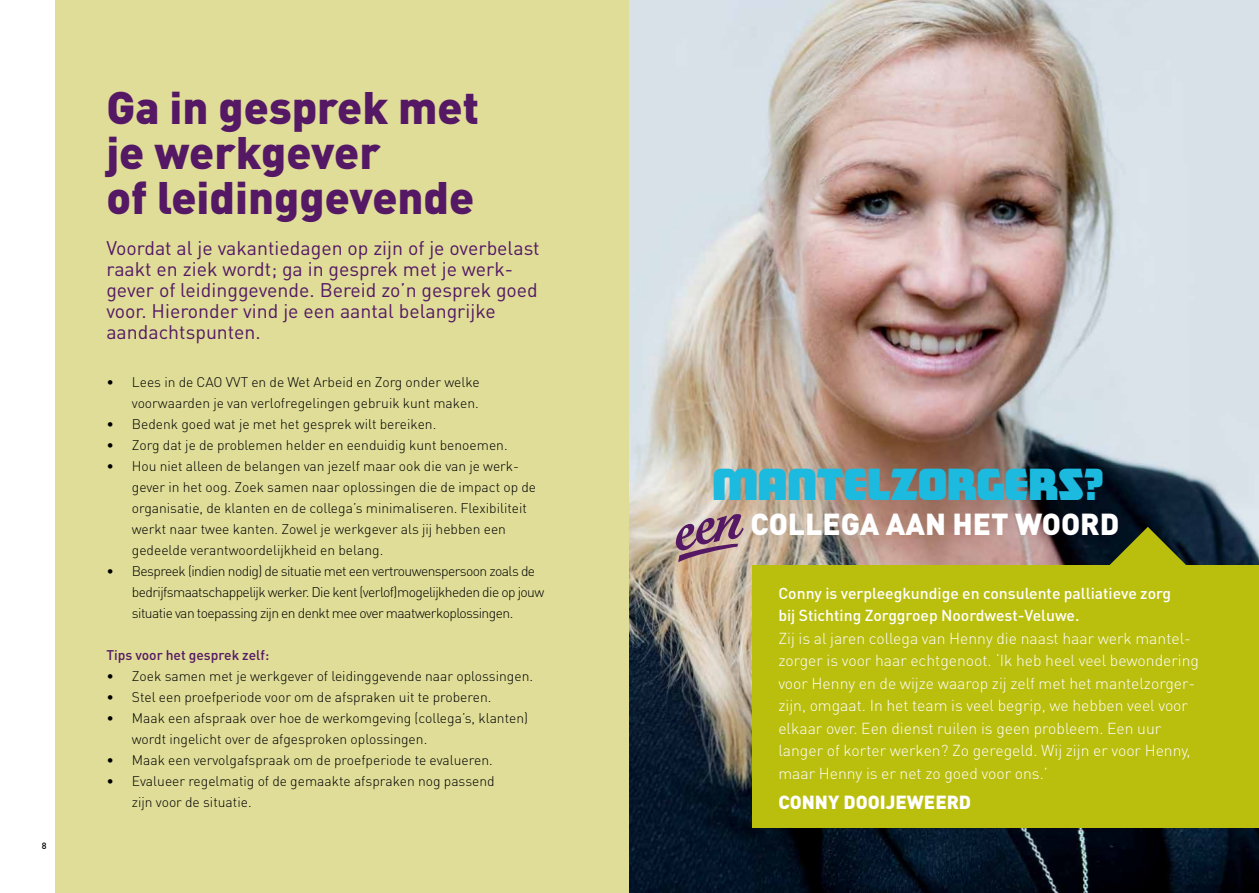
<style>
.page{position:relative;width:1259px;height:893px;background:#fff}
.page>*{position:absolute;margin:0;border:0;box-sizing:border-box;transform-origin:0 0}
.t1{font:900 45px/45px "DIN Pro";color:#541864}
.t2{font:45px "Matinee Gothic";color:#1dbadf}
.t3{font:900 30px "DIN Pro";color:#fff}
.t4{font:19.5px/21px "DIN Pro";color:#541864}
.t5{font:900 18.75px "DIN Pro";color:#fff}
.t6{font:300 15.75px/22.5px "DIN Pro";color:#fff}
.t7{font:500 15.75px/22.5px "DIN Pro";color:#fff}
.t8{font:300 13.8px/21px "DIN Pro";color:#000}
.t9{font:300 13.8px/21px "DIN Pro";letter-spacing:-.04em;color:#000}
.t10{font:500 13.8px "DIN Pro";color:#541864}
.t11{font:500 9px "DIN Pro";color:#000}
</style>
<div class="page">
<div style="left:55px;top:0;width:574px;height:893px;background:#dfdd98"></div>
<img style="left:629px;top:0;width:630px;height:893px">
<div style="left:752px;top:566px;width:507px;height:262px;background:#babe0c"></div>
<svg style="left:1030px;top:527px;width:229px;height:39px"></svg>
<svg style="left:676px;top:514px;width:67px;height:48px"></svg>
<p class="t11" style="left:42px;top:839px;width:6px">8</p>
<h1 class="t1" style="left:106px;top:83px;width:374px">Ga in gesprek met je werkgever<br>of leidinggevende</h1>
<h3 class="t4" style="left:106px;top:236px;width:435px">Voordat al je vakantiedagen op zijn of je overbelast raakt en ziek wordt; ga in gesprek met je werk&shy;gever of leidinggevende. Bereid zo’n gesprek goed voor. Hieronder vind je een aantal belangrijke aandachtspunten.</h3>
<p class="t8" style="left:106px;top:371px;width:375px;text-align:right">• Lees in de CAO VVT en de Wet Arbeid en Zorg onder welke voorwaarden je van verlofregelingen gebruik kunt maken.</p>
<p class="t8" style="left:106px;top:413px;width:331px">• Bedenk goed wat je met het gesprek wilt bereiken.</p>
<p class="t8" style="left:106px;top:434px;width:403px">• Zorg dat je de problemen helder en eenduidig kunt benoemen.</p>
<p class="t8" style="left:132px;top:455px;width:406px;text-indent:-26px">• Hou niet alleen de belangen van jezelf maar ook die van je werk&shy;gever in het oog. Zoek samen naar oplossingen die de impact op de organisatie, de klanten en de collega’s minimaliseren. Flexibiliteit werkt naar twee kanten. Zowel je werkgever als jij hebben een gedeelde verantwoordelijkheid en belang.</p>
<p class="t9" style="left:132px;top:560px;width:414px;text-indent:-26px">• Bespreek (indien nodig) de situatie met een vertrouwenspersoon zoals de bedrijfsmaatschappelijk werker. Die kent (verlof)mogelijkheden die op jouw situatie van toepassing zijn en denkt mee over maatwerkoplossingen.</p>
<p class="t10" style="left:106px;top:645px;width:164px">Tips voor het gesprek zelf:</p>
<p class="t8" style="left:106px;top:665px;width:428px">• Zoek samen met je werkgever of leidinggevende naar oplossingen.</p>
<p class="t8" style="left:106px;top:686px;width:386px">• Stel een proefperiode voor om de afspraken uit te proberen.</p>
<p class="t8" style="left:132px;top:707px;width:398px;text-indent:-26px">• Maak een afspraak over hoe de werkomgeving (collega’s, klanten) wordt ingelicht over de afgesproken oplossingen.</p>
<p class="t8" style="left:106px;top:749px;width:388px">• Maak een vervolgafspraak om de proefperiode te evalueren.</p>
<p class="t8" style="left:132px;top:770px;width:364px;text-indent:-26px">• Evalueer regelmatig of de gemaakte afspraken nog passend zijn voor de situatie.</p>
<h1 class="t2" style="left:712px;top:458px;width:393px">MANTELZORGERS?</h1>
<h2 class="t3" style="left:750px;top:504px;width:370px">COLLEGA AAN HET WOORD</h2>
<p class="t7" style="left:778px;top:581px;width:394px">Conny is verpleegkundige en consulente palliatieve zorg bij Stichting Zorggroep Noordwest-Veluwe.</p>
<p class="t6" style="left:778px;top:626px;width:422px">Zij is al jaren collega van Henny die naast haar werk mantel&shy;zorger is voor haar echtgenoot. ‘Ik heb heel veel bewondering voor Henny en de wijze waarop zij zelf met het mantelzorger&shy;zijn, omgaat. In het team is veel begrip, we hebben veel voor elkaar over. Een dienst ruilen is geen probleem. Een uur langer of korter werken? Zo geregeld. Wij zijn er voor Henny, maar Henny is er net zo goed voor ons.’</p>
<h3 class="t5" style="left:778px;top:789px;width:194px">CONNY DOOIJEWEERD</h3>
</div>
